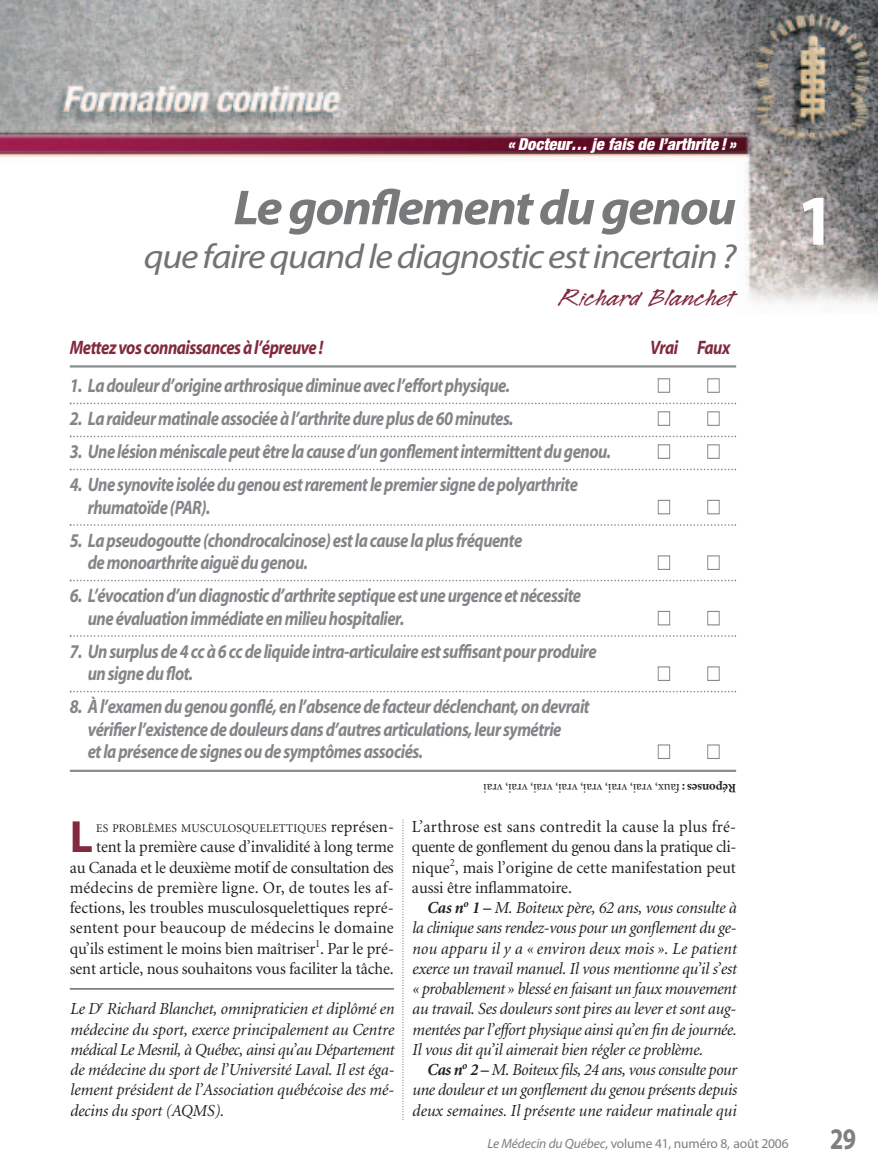
<style>
.page{position:relative;width:878px;height:1175px;background:#fff}
.page>*{position:absolute;margin:0;border:0;box-sizing:border-box;transform-origin:0 0}
.t1{font:700 72px "Myriad";color:#fff}
.t2{font:italic 700 49.5px "Myriad";letter-spacing:-.035em;color:#77797b;scale:1.05 1}
.t3{font:700 45.3px "Myriad";color:#82293f}
.t4{font:italic 34.5px "Myriad";letter-spacing:-.035em;color:#717375;scale:1.1 1}
.t5{font:700 30px "Myriad";color:#7d7f81;scale:.8 1}
.t6{font:27px "Legault Std";color:#82293f;scale:1.2 1}
.t7{font:italic 700 19.5px/22.5px "Myriad";letter-spacing:-.03em;color:#838588;scale:.85 1}
.t8{font:italic 700 19.5px "Myriad";letter-spacing:-.03em;color:#82293f;scale:.85 1}
.t9{font:italic 16.8px/20.2px "Minion";letter-spacing:-.005em;color:#231f20;text-align:justify}
.t10{font:16.8px/20.2px "Minion";letter-spacing:-.005em;color:#231f20;text-align:justify}
.t11{font:italic 900 condensed 16.5px "Helvetica Neue";color:#fff}
.t12{font:13.5px "Myriad";letter-spacing:-.01em;color:#7d7f81}
.t13{font:12.75px "Minion";color:#231f20}
.t14{font:11.85px "Minion";letter-spacing:.015em;color:#231f20}
.s1{font-weight:700}
.s2{font-size:11.7px}
.s3{font-size:16.8px}
.s4{font-style:italic}
</style>
<div class="page">
<img style="left:0;top:0;width:878px;height:304px">
<svg style="left:402px;top:820px;width:1px;height:300px"></svg>
<hr style="left:70px;top:988px;width:324px;height:1px;background:#231f20">
<hr style="left:70px;top:365px;width:666px;height:2px;background:#898c8e">
<svg style="left:70px;top:402px;width:666px;height:2px"></svg>
<svg style="left:70px;top:435px;width:666px;height:2px"></svg>
<svg style="left:70px;top:468px;width:666px;height:2px"></svg>
<svg style="left:70px;top:524px;width:666px;height:2px"></svg>
<svg style="left:70px;top:579px;width:666px;height:2px"></svg>
<svg style="left:70px;top:635px;width:666px;height:2px"></svg>
<svg style="left:70px;top:690px;width:666px;height:2px"></svg>
<hr style="left:70px;top:769px;width:666px;height:3px;background:#898c8e">
<p class="t11" style="left:507px;top:138px;width:230px">« Docteur… je fais de l’arthrite ! »</p>
<h2 class="t2" style="left:233px;top:189px;width:480px">Le gonflement du genou</h2>
<h3 class="t4" style="left:144px;top:243px;width:540px">que faire quand le diagnostic est incertain ?</h3>
<h3 class="t6" style="left:560px;top:279px;width:148px">Richard Blanchet</h3>
<p class="t8" style="left:70px;top:340px;width:300px">Mettez vos connaissances à l’épreuve !</p>
<p class="t8" style="left:650px;top:340px;width:96px">Vrai Faux</p>
<p class="t7" style="left:70px;top:376px;width:519px">1. La douleur d’origine arthrosique diminue avec l’effort physique.</p>
<p class="t7" style="left:70px;top:409px;width:523px">2. La raideur matinale associée à l’arthrite dure plus de 60 minutes.</p>
<p class="t7" style="left:70px;top:442px;width:638px">3. Une lésion méniscale peut être la cause d’un gonflement intermittent du genou.</p>
<p class="t7" style="left:88px;top:475px;width:578px;text-indent:-18px">4. Une synovite isolée du genou est rarement le premier signe de polyarthrite rhumatoïde (PAR).</p>
<p class="t7" style="left:88px;top:531px;width:512px;text-indent:-18px">5. La pseudogoutte (chondrocalcinose) est la cause la plus fréquente de monoarthrite aiguë du genou.</p>
<p class="t7" style="left:88px;top:586px;width:582px;text-indent:-18px">6. L’évocation d’un diagnostic d’arthrite septique est une urgence et nécessite une évaluation immédiate en milieu hospitalier.</p>
<p class="t7" style="left:88px;top:642px;width:600px;text-indent:-18px">7. Un surplus de 4 cc à 6 cc de liquide intra-articulaire est suffisant pour produire un signe du flot.</p>
<p class="t7" style="left:88px;top:697px;width:592px;text-indent:-18px">8. À l’examen du genou gonflé, en l’absence de facteur déclenchant, on devrait vérifier l’existence de douleurs dans d’autres articulations, leur symétrie<br>et la présence de signes ou de symptômes associés.</p>
<p class="t13" style="left:736px;top:793px;width:254px;rotate:-180deg"><span class="s1">Réponses :</span> faux, vrai, vrai, vrai, vrai, vrai, vrai, vrai</p>
<h3 class="t3" style="left:70px;top:820px;width:25px">L</h3>
<p class="t14" style="left:96px;top:823px;width:299px">ES PROBL<span class="s2">È</span>MES MUSCULOSQUELETTIQUES <span class="s3">représen-</span></p>
<p class="t10" style="left:70px;top:838px;width:326px;text-indent:26px">tent la première cause d’invalidité à long terme au Canada et le deuxième motif de consultation des médecins de première ligne. Or, de toutes les af&shy;fections, les troubles musculosquelettiques repré&shy;sentent pour beaucoup de médecins le domaine qu’ils estiment le moins bien maîtriser<sup>1</sup>. Par le pré&shy;sent article, nous souhaitons vous faciliter la tâche.</p>
<p class="t9" style="left:70px;top:1000px;width:326px">Le D<sup>r</sup> Richard Blanchet, omnipraticien et diplômé en médecine du sport, exerce principalement au Centre médical Le Mesnil, à Québec, ainsi qu’au Département de médecine du sport de l’Université Laval. Il est éga&shy;lement président de l’Association québécoise des mé&shy;decins du sport (AQMS).</p>
<p class="t10" style="left:412px;top:818px;width:326px">L’arthrose est sans contredit la cause la plus fré&shy;quente de gonflement du genou dans la pratique cli&shy;nique<sup>2</sup>, mais l’origine de cette manifestation peut aussi être inflammatoire.</p>
<p class="t9" style="left:412px;top:899px;width:326px;text-indent:15px"><span class="s1">Cas n</span><sup>o</sup> <span class="s1">1 –</span> M. Boiteux père, 62 ans, vous consulte à la clinique sans rendez-vous pour un gonflement du ge&shy;nou apparu il y a « environ deux mois ». Le patient exerce un travail manuel. Il vous mentionne qu’il s’est « probablement » blessé en faisant un faux mouvement au travail. Ses douleurs sont pires au lever et sont aug&shy;mentées par l’effort physique ainsi qu’en fin de journée.<br>Il vous dit qu’il aimerait bien régler ce problème.</p>
<p class="t9" style="left:412px;top:1061px;width:326px;text-indent:15px"><span class="s1">Cas n</span><sup>o</sup> <span class="s1">2 –</span> M. Boiteux fils, 24 ans, vous consulte pour une douleur et un gonflement du genou présents depuis deux semaines. Il présente une raideur matinale qui</p>
<p class="t12" style="left:487px;top:1138px;width:302px"><span class="s4">Le Médecin du Québec,</span> volume 41, numéro 8, août 2006</p>
<h1 class="t1" style="left:796px;top:193px;width:40px">1</h1>
<h3 class="t5" style="left:830px;top:1127px;width:34px">29</h3>
</div>
